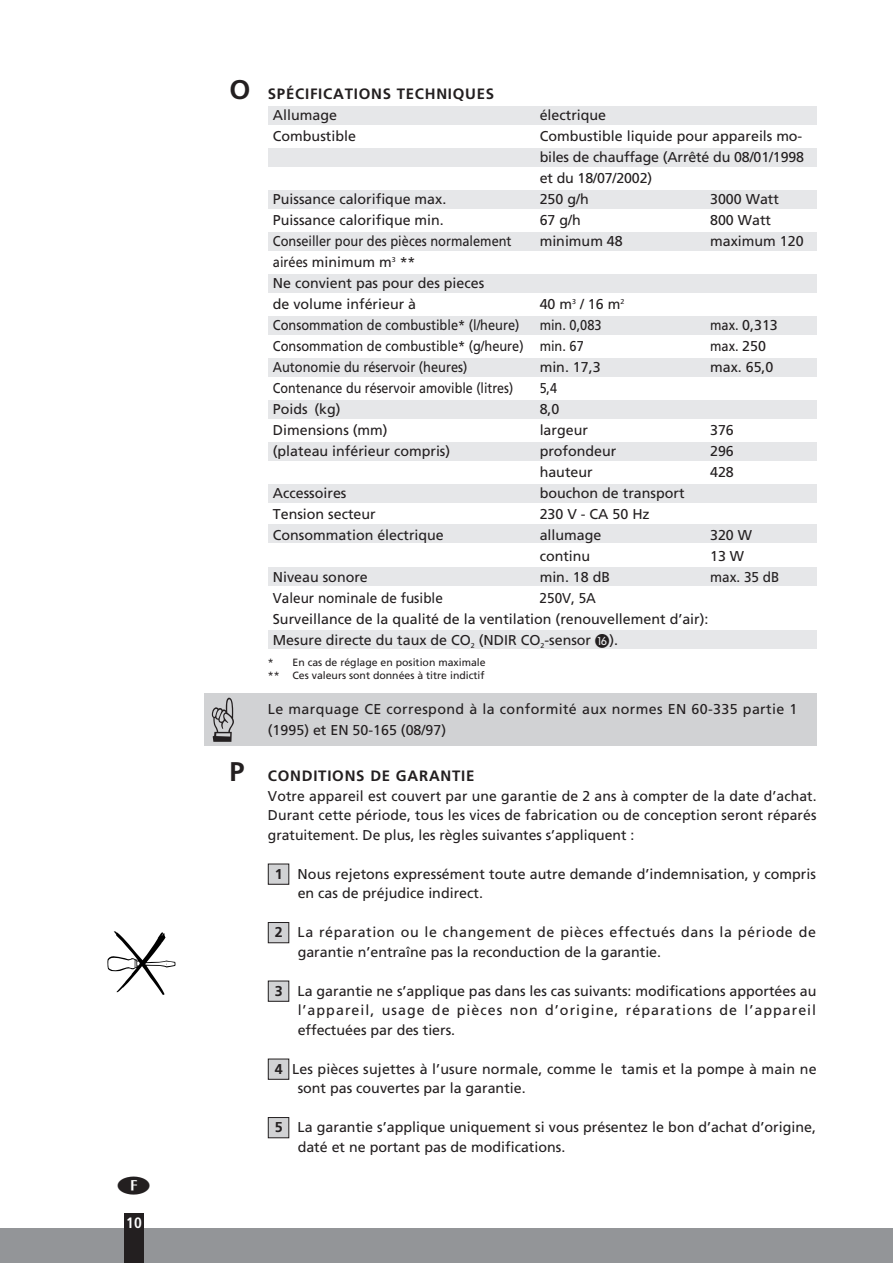
<style>
.page{position:relative;width:893px;height:1263px;background:#fff}
.page>*{position:absolute;margin:0;border:0;box-sizing:border-box;transform-origin:0 0}
.t1{font:700 15px "Frutiger";letter-spacing:.05em;color:#231f20}
.t2{font:700 condensed 15px "Frutiger";color:#fff}
.body_15mm_inspring{font:14.25px/19.5px "Frutiger";color:#231f20}
.body_15mm_inspring-2{font:14.25px "Frutiger";color:#231f20;scale:.9 1}
.body_15mm_inspring-3{font:14.25px/19.5px "Frutiger";letter-spacing:.04em;color:#231f20}
.body_15mm_inspring-4{font:14.25px/21px "Frutiger";letter-spacing:.025em;color:#231f20}
.body_15mm_inspring-5{font:14.25px "Frutiger";color:#231f20;scale:.88 1}
.body_15mm_inspring-6{font:14.25px "Frutiger";color:#231f20;scale:.95 1}
.t3{font:700 14.25px "Frutiger";color:#231f20}
.t4{font:10.5px "Frutiger";color:#231f20}
.s1{font-size:27px}
.s2{font-family:"European Pi One"}
</style>
<div class="page">
<div style="left:204px;top:694px;width:612px;height:52px;background:#d1d2d4"></div>
<div style="left:268px;top:630px;width:548px;height:19px;background:#e6e7e9"></div>
<div style="left:268px;top:106px;width:548px;height:19px;background:#e6e7e9"></div>
<div style="left:268px;top:148px;width:548px;height:19px;background:#e6e7e9"></div>
<div style="left:268px;top:190px;width:548px;height:19px;background:#e6e7e9"></div>
<div style="left:268px;top:232px;width:548px;height:19px;background:#e6e7e9"></div>
<div style="left:268px;top:274px;width:548px;height:19px;background:#e6e7e9"></div>
<div style="left:268px;top:316px;width:548px;height:19px;background:#e6e7e9"></div>
<div style="left:268px;top:358px;width:548px;height:19px;background:#e6e7e9"></div>
<div style="left:268px;top:400px;width:548px;height:19px;background:#e6e7e9"></div>
<div style="left:268px;top:442px;width:548px;height:19px;background:#e6e7e9"></div>
<div style="left:268px;top:484px;width:548px;height:19px;background:#e6e7e9"></div>
<div style="left:268px;top:524px;width:548px;height:19px;background:#e6e7e9"></div>
<div style="left:268px;top:567px;width:548px;height:19px;background:#e6e7e9"></div>
<div style="left:268px;top:864px;width:21px;height:20px;background:#d1d2d4"></div>
<div style="left:268px;top:864px;width:21px;height:21px;border:1px solid #231f20"></div>
<div style="left:268px;top:922px;width:21px;height:21px;background:#d1d2d4"></div>
<div style="left:268px;top:922px;width:21px;height:21px;border:1px solid #231f20"></div>
<div style="left:268px;top:981px;width:21px;height:20px;background:#d1d2d4"></div>
<div style="left:268px;top:981px;width:21px;height:21px;border:1px solid #231f20"></div>
<div style="left:268px;top:1059px;width:21px;height:20px;background:#d1d2d4"></div>
<div style="left:268px;top:1059px;width:21px;height:21px;border:1px solid #231f20"></div>
<div style="left:268px;top:1117px;width:21px;height:21px;background:#d1d2d4"></div>
<div style="left:268px;top:1117px;width:21px;height:21px;border:1px solid #231f20"></div>
<div style="left:0;top:1229px;width:893px;height:34px;background:#939598"></div>
<div style="left:124px;top:1213px;width:20px;height:50px;background:#231f20"></div>
<svg style="left:107px;top:931px;width:69px;height:64px"></svg>
<p class="t2" style="left:126px;top:1214px;width:17px">10</p>
<p class="t1" style="left:230px;top:85px;width:266px"><span class="s1">O</span> SPÉCIFICATIONS TECHNIQUES</p>
<p class="body_15mm_inspring" style="left:273px;top:105px;width:66px">Allumage</p>
<p class="body_15mm_inspring" style="left:540px;top:105px;width:68px">électrique</p>
<p class="body_15mm_inspring" style="left:273px;top:126px;width:85px">Combustible</p>
<p class="body_15mm_inspring" style="left:540px;top:125px;width:266px;line-height:21px">Combustible liquide pour appareils mo&shy;biles de chauffage (Arrêté du 08/01/1998</p>
<p class="body_15mm_inspring" style="left:540px;top:168px;width:114px">et du 18/07/2002)</p>
<p class="body_15mm_inspring" style="left:273px;top:189px;width:175px">Puissance calorifique max.</p>
<p class="body_15mm_inspring" style="left:540px;top:189px;width:51px">250 g/h</p>
<p class="body_15mm_inspring" style="left:710px;top:189px;width:70px">3000 Watt</p>
<p class="body_15mm_inspring" style="left:273px;top:210px;width:173px">Puissance calorifique min.</p>
<p class="body_15mm_inspring" style="left:540px;top:210px;width:43px">67 g/h</p>
<p class="body_15mm_inspring" style="left:710px;top:210px;width:62px">800 Watt</p>
<p class="body_15mm_inspring-2" style="left:273px;top:232px;width:267px">Conseiller pour des pièces normalement</p>
<p class="body_15mm_inspring" style="left:540px;top:231px;width:85px">minimum 48</p>
<p class="body_15mm_inspring" style="left:710px;top:231px;width:95px">maximum 120</p>
<p class="body_15mm_inspring-2" style="left:273px;top:253px;width:160px">airées minimum m<sup>3</sup> **</p>
<p class="body_15mm_inspring" style="left:273px;top:273px;width:213px">Ne convient pas pour des pieces</p>
<p class="body_15mm_inspring" style="left:273px;top:294px;width:145px">de volume inférieur à</p>
<p class="body_15mm_inspring" style="left:540px;top:294px;width:86px">40 m<sup>3</sup> / 16 m<sup>2</sup></p>
<p class="body_15mm_inspring-2" style="left:273px;top:316px;width:275px">Consommation de combustible* (l/heure)</p>
<p class="body_15mm_inspring-2" style="left:540px;top:316px;width:70px">min. 0,083</p>
<p class="body_15mm_inspring-2" style="left:710px;top:316px;width:77px">max. 0,313</p>
<p class="body_15mm_inspring-2" style="left:273px;top:337px;width:347px">Consommation de combustible* (g/heure) min. 67</p>
<p class="body_15mm_inspring-2" style="left:710px;top:337px;width:64px">max. 250</p>
<p class="body_15mm_inspring-2" style="left:273px;top:358px;width:218px">Autonomie du réservoir (heures)</p>
<p class="body_15mm_inspring" style="left:540px;top:357px;width:62px">min. 17,3</p>
<p class="body_15mm_inspring" style="left:710px;top:357px;width:65px">max. 65,0</p>
<p class="body_15mm_inspring-5" style="left:273px;top:379px;width:275px">Contenance du réservoir amovible (litres)</p>
<p class="body_15mm_inspring-5" style="left:540px;top:379px;width:21px">5,4</p>
<p class="body_15mm_inspring" style="left:273px;top:399px;width:69px">Poids (kg)</p>
<p class="body_15mm_inspring" style="left:540px;top:399px;width:21px">8,0</p>
<p class="body_15mm_inspring" style="left:273px;top:420px;width:116px">Dimensions (mm)</p>
<p class="body_15mm_inspring" style="left:540px;top:420px;width:50px">largeur</p>
<p class="body_15mm_inspring" style="left:710px;top:420px;width:25px">376</p>
<p class="body_15mm_inspring" style="left:273px;top:441px;width:179px">(plateau inférieur compris)</p>
<p class="body_15mm_inspring" style="left:540px;top:441px;width:78px">profondeur</p>
<p class="body_15mm_inspring" style="left:710px;top:441px;width:25px">296</p>
<p class="body_15mm_inspring" style="left:540px;top:462px;width:55px">hauteur</p>
<p class="body_15mm_inspring" style="left:710px;top:462px;width:25px">428</p>
<p class="body_15mm_inspring" style="left:273px;top:483px;width:75px">Accessoires</p>
<p class="body_15mm_inspring" style="left:540px;top:483px;width:146px">bouchon de transport</p>
<p class="body_15mm_inspring" style="left:273px;top:504px;width:104px">Tension secteur</p>
<p class="body_15mm_inspring" style="left:540px;top:504px;width:112px">230 V - CA 50 Hz</p>
<p class="body_15mm_inspring" style="left:273px;top:525px;width:173px">Consommation électrique</p>
<p class="body_15mm_inspring" style="left:540px;top:525px;width:63px">allumage</p>
<p class="body_15mm_inspring" style="left:710px;top:525px;width:43px">320 W</p>
<p class="body_15mm_inspring" style="left:540px;top:546px;width:52px">continu</p>
<p class="body_15mm_inspring" style="left:710px;top:546px;width:36px">13 W</p>
<p class="body_15mm_inspring" style="left:273px;top:567px;width:97px">Niveau sonore</p>
<p class="body_15mm_inspring" style="left:540px;top:567px;width:72px">min. 18 dB</p>
<p class="body_15mm_inspring-6" style="left:710px;top:568px;width:74px">max. 35 dB</p>
<p class="body_15mm_inspring-6" style="left:273px;top:589px;width:180px">Valeur nominale de fusible</p>
<p class="body_15mm_inspring-6" style="left:540px;top:589px;width:61px">250V, 5A</p>
<p class="body_15mm_inspring" style="left:273px;top:609px;width:437px">Surveillance de la qualité de la ventilation (renouvellement d’air):</p>
<p class="body_15mm_inspring" style="left:273px;top:630px;width:347px">Mesure directe du taux de CO<sub>2</sub> (NDIR CO<sub>2</sub>-sensor <span class="s2">P</span>).</p>
<p class="t4" style="left:268px;top:656px;width:219px">* En cas de réglage en position maximale</p>
<p class="t4" style="left:268px;top:669px;width:218px">** Ces valeurs sont données à titre indictif</p>
<p class="body_15mm_inspring-4" style="left:268px;top:698px;width:531px">Le marquage CE correspond à la conformité aux normes EN 60-335 partie 1 (1995) et EN 50-165 (08/97)</p>
<p class="t1" style="left:230px;top:767px;width:246px"><span class="s1">P</span> CONDITIONS DE GARANTIE</p>
<p class="body_15mm_inspring" style="left:268px;top:786px;width:550px;text-align:justify">Votre appareil est couvert par une garantie de 2 ans à compter de la date d’achat.<br>Durant cette période, tous les vices de fabrication ou de conception seront réparés gratuitement. De plus, les règles suivantes s’appliquent :</p>
<p class="t3" style="left:275px;top:865px;width:9px">1</p>
<p class="body_15mm_inspring" style="left:298px;top:864px;width:520px">Nous rejetons expressément toute autre demande d’indemnisation, y compris en cas de préjudice indirect.</p>
<p class="t3" style="left:275px;top:924px;width:9px">2</p>
<p class="body_15mm_inspring-3" style="left:298px;top:922px;width:520px">La réparation ou le changement de pièces effectués dans la période de garantie n’entraîne pas la reconduction de la garantie.</p>
<p class="t3" style="left:275px;top:982px;width:9px">3</p>
<p class="body_15mm_inspring" style="left:298px;top:981px;width:520px;text-align:justify">La garantie ne s’applique pas dans les cas suivants: modifications apportées au l’appareil, usage de pièces non d’origine, réparations de l’appareil effectuées par des tiers.</p>
<p class="t3" style="left:275px;top:1060px;width:9px">4</p>
<p class="body_15mm_inspring" style="left:298px;top:1059px;width:520px;text-indent:-6px">Les pièces sujettes à l’usure normale, comme le tamis et la pompe à main ne sont pas couvertes par la garantie.</p>
<p class="t3" style="left:275px;top:1119px;width:9px">5</p>
<p class="body_15mm_inspring" style="left:298px;top:1117px;width:520px">La garantie s’applique uniquement si vous présentez le bon d’achat d’origine, daté et ne portant pas de modifications.</p>
</div>
